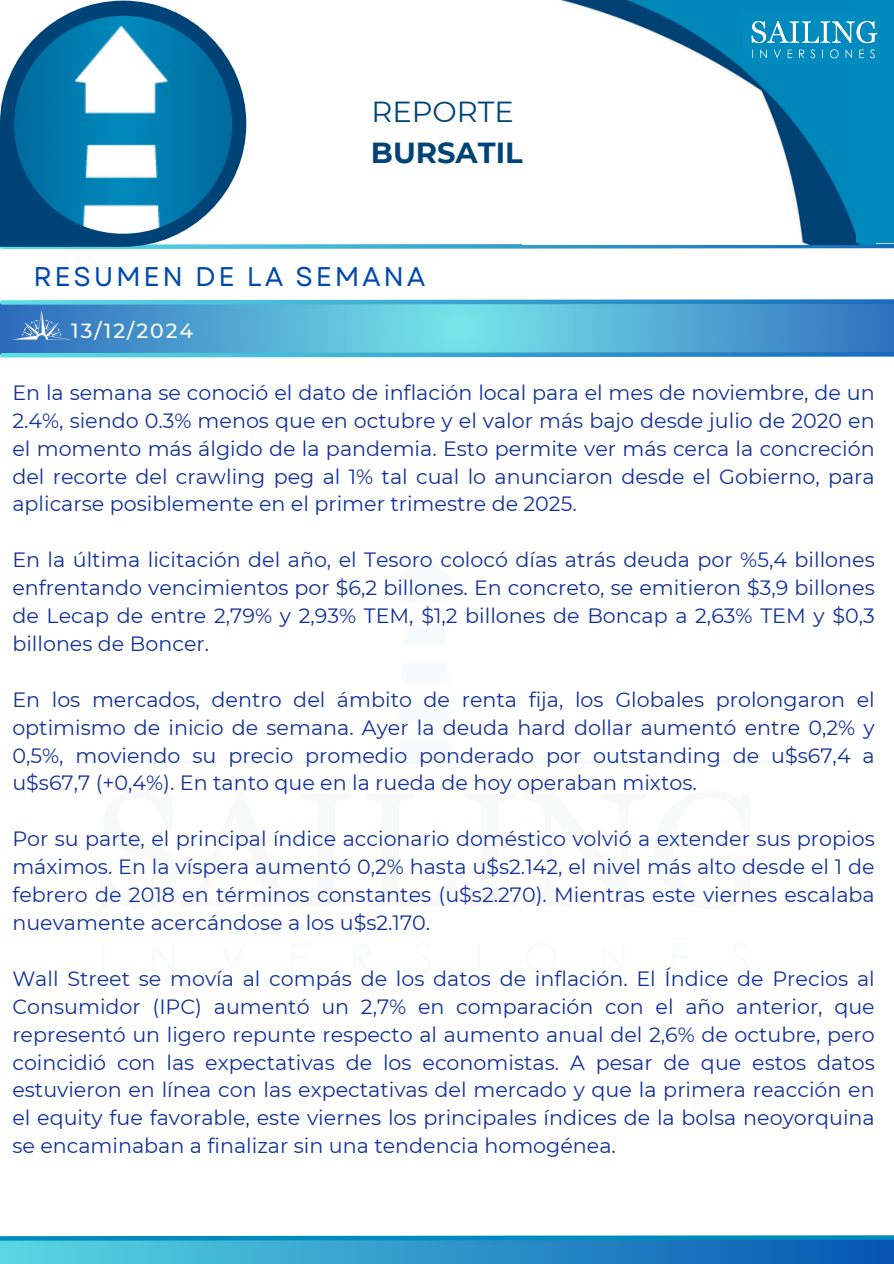
<style>
.page{position:relative;width:894px;height:1264px;background:#fff}
.page>*{position:absolute;margin:0;border:0;box-sizing:border-box;transform-origin:0 0}
.t1{font:700 28.95px/40.5px "Montserrat";color:#047}
.t2{font:27px "Garet";letter-spacing:.1em;color:#004aad}
.t3{font:20.7px/27.9px "Montserrat";color:#133299;text-align:justify}
.t4{font:500 20.4px "Montserrat";letter-spacing:.1em;color:#fff}
.s1{font-weight:400}
</style>
<div class="page">
<svg style="left:0;top:339px;width:893px;height:10px;background:#53a8d3"></svg>
<div style="left:0;top:1237px;width:893px;height:26px;background:linear-gradient(to right,#58d8e3,#0755b1)"></div>
<svg style="left:0;top:243px;width:893px;height:7px"></svg>
<svg style="left:0;top:1235px;width:893px;height:7px;background:#2597c6"></svg>
<svg style="left:0;top:349px;width:893px;height:9px;background:#57afd5"></svg>
<svg style="left:0;top:299px;width:893px;height:40px;background:#54aad3"></svg>
<svg style="left:0;top:1px;width:246px;height:246px"></svg>
<img style="left:14px;top:16px;width:218px;height:218px">
<img style="left:522px;top:0;width:352px;height:244px">
<div style="left:522px;top:81px;width:201px;height:115px;background:#fff"></div>
<div style="left:855px;top:1px;width:38px;height:242px;background:#008abd"></div>
<div style="left:742px;top:12px;width:151px;height:52px;background:#008abd"></div>
<img style="left:751px;top:20px;width:127px;height:39px">
<p class="t1" style="left:371px;top:91px;width:153px"><span class="s1">REPORTE<br></span>BURSATIL</p>
<p class="t2" style="left:33px;top:256px;width:393px">RESUMEN DE LA SEMANA</p>
<p class="t4" style="left:71px;top:318px;width:123px">13/12/2024</p>
<h1 class="t3" style="left:12px;top:378px;width:863px">En la semana se conoció el dato de inflación local para el mes de noviembre, de un 2.4%, siendo 0.3% menos que en octubre y el valor más bajo desde julio de 2020 en el momento más álgido de la pandemia. Esto permite ver más cerca la concreción del recorte del crawling peg al 1% tal cual lo anunciaron desde el Gobierno, para aplicarse posiblemente en el primer trimestre de 2025.</h1>
<p class="t3" style="left:12px;top:546px;width:863px">En la última licitación del año, el Tesoro colocó días atrás deuda por %5,4 billones enfrentando vencimientos por $6,2 billones. En concreto, se emitieron $3,9 billones de Lecap de entre 2,79% y 2,93% TEM, $1,2 billones de Boncap a 2,63% TEM y $0,3 billones de Boncer.</p>
<p class="t3" style="left:12px;top:685px;width:863px">En los mercados, dentro del ámbito de renta fija, los Globales prolongaron el optimismo de inicio de semana. Ayer la deuda hard dollar aumentó entre 0,2% y 0,5%, moviendo su precio promedio ponderado por outstanding de u$s67,4 a u$s67,7 (+0,4%). En tanto que en la rueda de hoy operaban mixtos.</p>
<h1 class="t3" style="left:12px;top:825px;width:863px">Por su parte, el principal índice accionario doméstico volvió a extender sus propios máximos. En la víspera aumentó 0,2% hasta u$s2.142, el nivel más alto desde el 1 de febrero de 2018 en términos constantes (u$s2.270). Mientras este viernes escalaba nuevamente acercándose a los u$s2.170.</h1>
<p class="t3" style="left:12px;top:964px;width:863px">Wall Street se movía al compás de los datos de inflación. El Índice de Precios al Consumidor (IPC) aumentó un 2,7% en comparación con el año anterior, que representó un ligero repunte respecto al aumento anual del 2,6% de octubre, pero coincidió con las expectativas de los economistas. A pesar de que estos datos estuvieron en línea con las expectativas del mercado y que la primera reacción en el equity fue favorable, este viernes los principales índices de la bolsa neoyorquina se encaminaban a finalizar sin una tendencia homogénea.</p>
</div>
